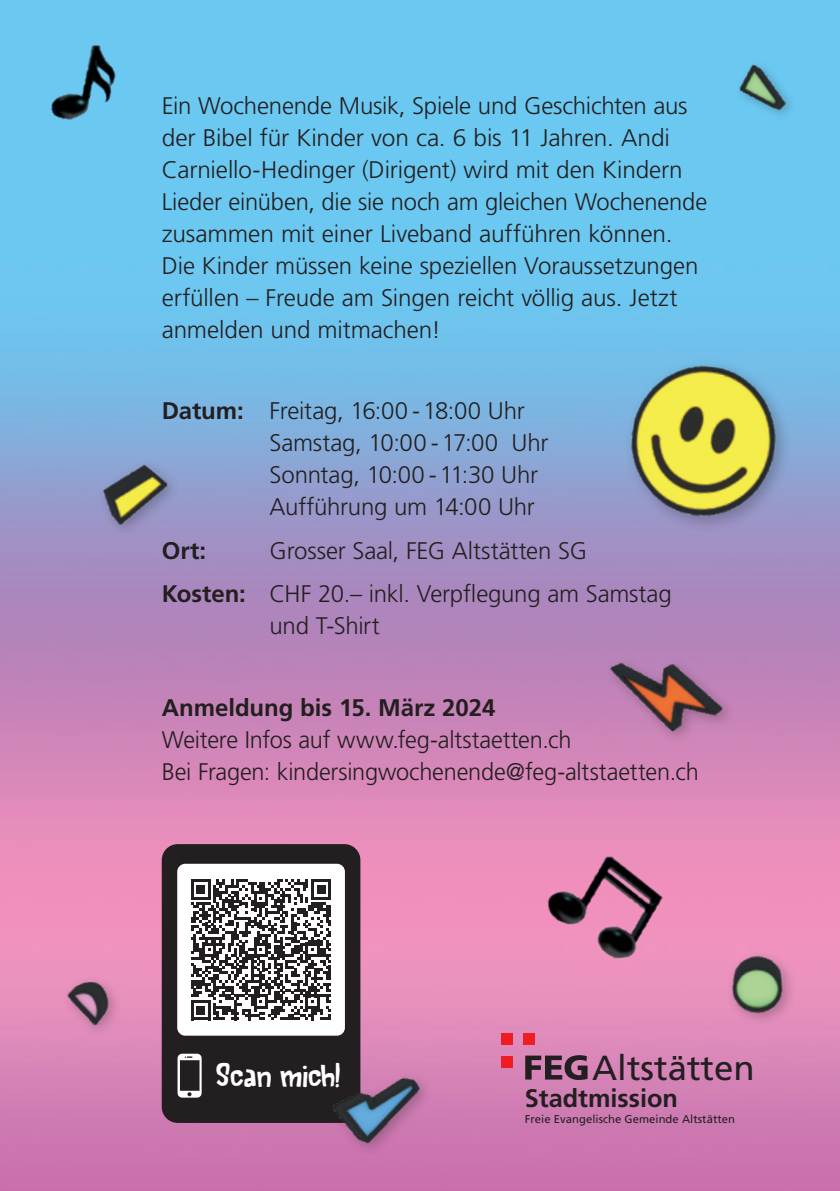
<style>
.page{position:relative;width:840px;height:1191px;background:#fff}
.page>*{position:absolute;margin:0;border:0;box-sizing:border-box;transform-origin:0 0}
.t1{font:36.6px "Quite Something DEMO";color:#fff}
.t2{font:34.8px "Frutiger LT";color:#231f20}
.t3{font:700 25.2px "Frutiger LT Std";color:#231f20}
.t4{font:300 24px/32px "Frutiger LT Std";letter-spacing:-.01em;color:#231f20}
.t5{font:700 24px "Frutiger LT Std";color:#231f20}
.t6{font:11.4px "Frutiger LT";color:#231f20}
.s1{font-weight:700}
</style>
<div class="page">
<img style="left:0;top:0;width:839px;height:1191px">
<img style="left:529px;top:831px;width:169px;height:162px">
<img style="left:27px;top:26px;width:114px;height:118px">
<img style="left:594px;top:345px;width:207px;height:192px">
<img style="left:727px;top:47px;width:74px;height:78px">
<div style="left:60px;top:973px;width:63px;height:65px;background:#df8bbb"></div>
<img style="left:48px;top:962px;width:74px;height:74px">
<div style="left:162px;top:844px;width:198px;height:279px;background:#231f20;border-radius:16px"></div>
<div style="left:177px;top:863px;width:168px;height:172px;background:#fff;border-radius:8px"></div>
<svg style="left:191px;top:879px;width:140px;height:141px"></svg>
<svg style="left:177px;top:1053px;width:24px;height:44px"></svg>
<img style="left:302px;top:1046px;width:173px;height:134px">
<img style="left:595px;top:631px;width:150px;height:126px">
<img style="left:72px;top:444px;width:117px;height:113px">
<img style="left:717px;top:936px;width:83px;height:100px">
<div style="left:501px;top:1033px;width:11px;height:12px;background:#ee1d23"></div>
<div style="left:523px;top:1033px;width:12px;height:12px;background:#ee1d23"></div>
<div style="left:501px;top:1055px;width:11px;height:12px;background:#ee1d23"></div>
<svg style="left:525px;top:1055px;width:62px;height:25px;background:#714b62"></svg>
<p class="t4" style="left:162px;top:90px;width:546px">Ein Wochenende Musik, Spiele und Geschichten aus der Bibel für Kinder von ca. 6 bis 11 Jahren. Andi Carniello-Hedinger (Dirigent) wird mit den Kindern Lieder einüben, die sie noch am gleichen Wochenende zusammen mit einer Liveband aufführen können.<br>Die Kinder müssen keine speziellen Voraussetzungen erfüllen – Freude am Singen reicht völlig aus. Jetzt anmelden und mitmachen!</p>
<p class="t4" style="left:269px;top:395px;width:280px;text-indent:-108px"><span class="s1">Datum:</span> Freitag, 16:00 -18:00 Uhr<br>Samstag, 10:00 -17:00 Uhr<br>Sonntag, 10:00 -11:30 Uhr<br>Aufführung um 14:00 Uhr</p>
<p class="t5" style="left:162px;top:536px;width:46px">Ort:</p>
<p class="t4" style="left:269px;top:535px;width:319px">Grosser Saal, FEG Altstätten SG</p>
<p class="t4" style="left:269px;top:578px;width:403px;text-indent:-108px"><span class="s1">Kosten:</span> CHF 20.– inkl. Verpflegung am Samstag und T-Shirt</p>
<p class="t5" style="left:162px;top:693px;width:335px">Anmeldung bis 15. März 2024</p>
<p class="t4" style="left:162px;top:724px;width:538px">Weitere Infos auf www.feg-altstaetten.ch<br>Bei Fragen: kindersingwochenende@feg-altstaetten.ch</p>
<p class="t1" style="left:215px;top:1055px;width:126px">Scan mich!</p>
<p class="t2" style="left:592px;top:1047px;width:164px">Altstätten</p>
<p class="t6" style="left:524px;top:1112px;width:212px">Freie Evangelische Gemeinde Altstätten</p>
<p class="t3" style="left:524px;top:1083px;width:155px">Stadtmission</p>
</div>
